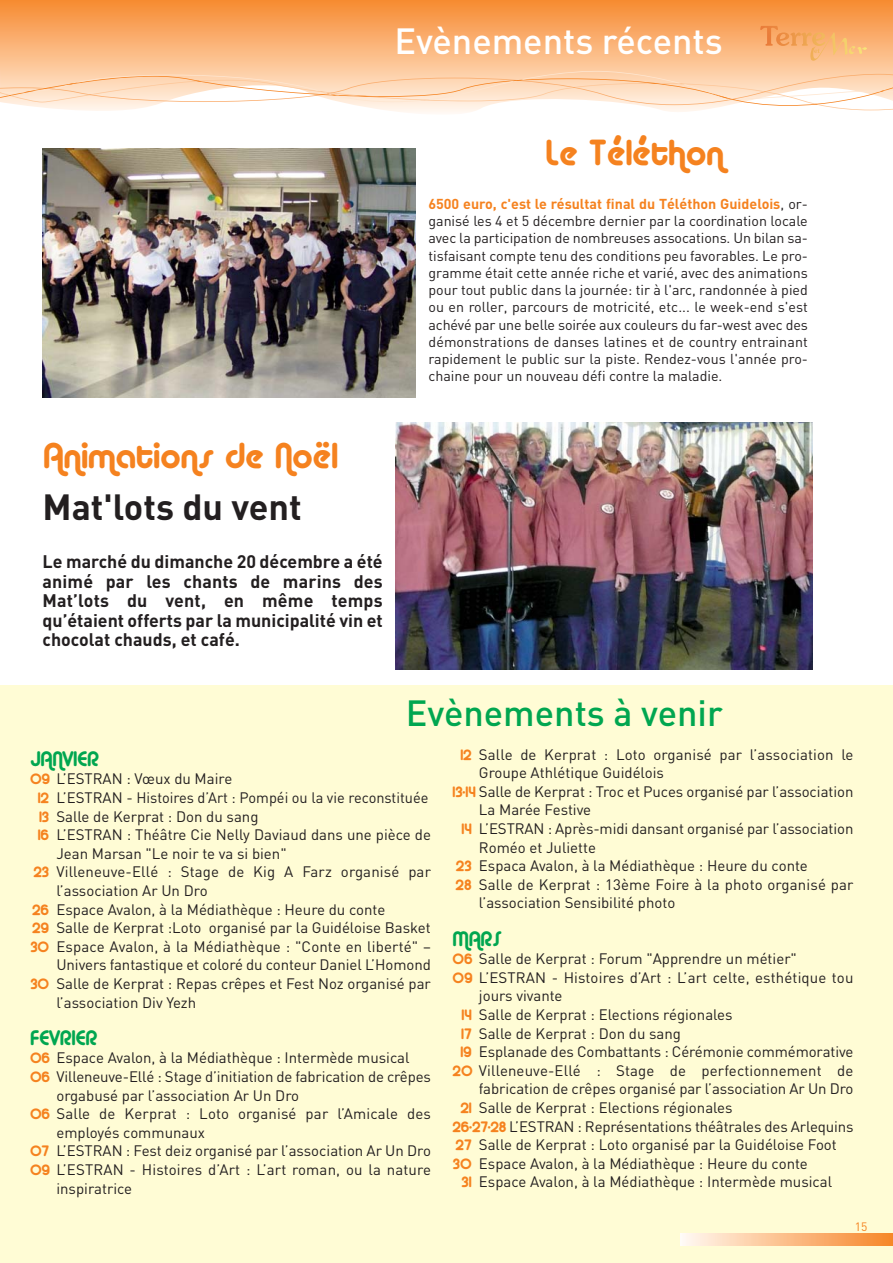
<style>
.page{position:relative;width:893px;height:1263px;background:#fff}
.page>*{position:absolute;margin:0;border:0;box-sizing:border-box;transform-origin:0 0}
.t1{font:36px "Alba";color:#f5821f}
.t2{font:500 36px "DIN";color:#fff}
.t3{font:500 36px "DIN";color:#00a650}
.t4{font:700 36px "DIN";color:#231f20}
.t5{font:21px "Alba";color:#00a650}
.t6{font:700 18px/19.5px "DIN";color:#231f20;text-align:justify}
.t7{font:15px "DIN";color:#231f20}
.t8{font:14.25px/17.2px "DIN";color:#231f20;text-align:justify}
.t9{font:12px "DIN";color:#f5821f}
.s1{font-weight:700;color:#f5821f}
.s2{font-family:"Alba";color:#f5821f}
</style>
<div class="page">
<div style="left:0;top:686px;width:893px;height:577px;background:#fffcd5"></div>
<svg style="left:680px;top:1233px;width:213px;height:13px"></svg>
<img style="left:43px;top:149px;width:373px;height:248px">
<svg style="left:0;top:0;width:893px;height:113px"></svg>
<img style="left:395px;top:422px;width:418px;height:248px">
<h1 class="t2" style="left:394px;top:28px;width:330px">Evènements récents</h1>
<h1 class="t1" style="left:545px;top:131px;width:180px">Le Téléthon</h1>
<h1 class="t1" style="left:43px;top:434px;width:296px">Animations de Noël</h1>
<h1 class="t4" style="left:43px;top:494px;width:261px">Mat'lots du vent</h1>
<p class="t6" style="left:43px;top:554px;width:342px">Le marché du dimanche 20 décembre a été animé par les chants de marins des Mat’lots du vent, en même temps qu’étaient offerts par la municipalité vin et chocolat chauds, et café.</p>
<p class="t8" style="left:428px;top:197px;width:381px"><span class="s1">6500 euro, c'est le résultat final du Téléthon Guidelois</span>, or&shy;ganisé les 4 et 5 décembre dernier par la coordination locale avec la participation de nombreuses assocations. Un bilan sa&shy;tisfaisant compte tenu des conditions peu favorables. Le pro&shy;gramme était cette année riche et varié, avec des animations pour tout public dans la journée: tir à l'arc, randonnée à pied ou en roller, parcours de motricité, etc... le week-end s'est achévé par une belle soirée aux couleurs du far-west avec des démonstrations de danses latines et de country entrainant rapidement le public sur la piste. Rendez-vous l'année pro&shy;chaine pour un nouveau défi contre la maladie.</p>
<h1 class="t3" style="left:406px;top:700px;width:319px">Evènements à venir</h1>
<h2 class="t5" style="left:30px;top:746px;width:70px">JANVIER</h2>
<p class="t7" style="left:30px;top:774px;width:204px"><span class="s2">09</span> L’ESTRAN : Vœux du Maire</p>
<p class="t7" style="left:37px;top:792px;width:393px"><span class="s2">12</span> L’ESTRAN - Histoires d’Art : Pompéi ou la vie reconstituée</p>
<p class="t7" style="left:39px;top:811px;width:221px"><span class="s2">13</span> Salle de Kerprat : Don du sang</p>
<p class="t7" style="left:37px;top:829px;width:395px"><span class="s2">16</span> L’ESTRAN : Théâtre Cie Nelly Daviaud dans une pièce de</p>
<p class="t7" style="left:56px;top:848px;width:232px">Jean Marsan "Le noir te va si bien"</p>
<p class="t7" style="left:33px;top:867px;width:399px"><span class="s2">23</span> Villeneuve-Ellé : Stage de Kig A Farz organisé par</p>
<p class="t7" style="left:56px;top:885px;width:153px">l’association Ar Un Dro</p>
<p class="t7" style="left:32px;top:904px;width:355px"><span class="s2">26</span> Espace Avalon, à la Médiathèque : Heure du conte</p>
<p class="t7" style="left:32px;top:922px;width:400px"><span class="s2">29</span> Salle de Kerprat :Loto organisé par la Guidéloise Basket</p>
<p class="t7" style="left:30px;top:941px;width:402px"><span class="s2">30</span> Espace Avalon, à la Médiathèque : "Conte en liberté" –</p>
<p class="t7" style="left:56px;top:960px;width:376px">Univers fantastique et coloré du conteur Daniel L’Homond</p>
<p class="t7" style="left:30px;top:978px;width:402px"><span class="s2">30</span> Salle de Kerprat : Repas crêpes et Fest Noz organisé par</p>
<p class="t7" style="left:56px;top:997px;width:141px">l’association Div Yezh</p>
<h2 class="t5" style="left:30px;top:1025px;width:69px">FEVRIER</h2>
<p class="t7" style="left:30px;top:1053px;width:381px"><span class="s2">06</span> Espace Avalon, à la Médiathèque : Intermède musical</p>
<p class="t7" style="left:30px;top:1071px;width:403px"><span class="s2">06</span> Villeneuve-Ellé : Stage d’initiation de fabrication de crêpes</p>
<p class="t7" style="left:56px;top:1090px;width:244px">orgabusé par l’association Ar Un Dro</p>
<p class="t7" style="left:30px;top:1108px;width:403px"><span class="s2">06</span> Salle de Kerprat : Loto organisé par l’Amicale des</p>
<p class="t7" style="left:56px;top:1127px;width:150px">employés communaux</p>
<p class="t7" style="left:30px;top:1146px;width:403px"><span class="s2">07</span> L’ESTRAN : Fest deiz organisé par l’association Ar Un Dro</p>
<p class="t7" style="left:30px;top:1164px;width:403px"><span class="s2">09</span> L’ESTRAN - Histoires d’Art : L’art roman, ou la nature</p>
<p class="t7" style="left:56px;top:1183px;width:77px">inspiratrice</p>
<p class="t7" style="left:460px;top:749px;width:395px"><span class="s2">12</span> Salle de Kerprat : Loto organisé par l’association le</p>
<p class="t7" style="left:479px;top:767px;width:186px">Groupe Athlétique Guidélois</p>
<p class="t7" style="left:452px;top:786px;width:403px"><span class="s2">13-14</span> Salle de Kerprat : Troc et Puces organisé par l’association</p>
<p class="t7" style="left:479px;top:805px;width:114px">La Marée Festive</p>
<p class="t7" style="left:461px;top:823px;width:394px"><span class="s2">14</span> L’ESTRAN : Après-midi dansant organisé par l’association</p>
<p class="t7" style="left:479px;top:842px;width:119px">Roméo et Juliette</p>
<p class="t7" style="left:456px;top:860px;width:354px"><span class="s2">23</span> Espaca Avalon, à la Médiathèque : Heure du conte</p>
<p class="t7" style="left:455px;top:879px;width:400px"><span class="s2">28</span> Salle de Kerprat : 13ème Foire à la photo organisé par</p>
<p class="t7" style="left:479px;top:898px;width:198px">l’association Sensibilité photo</p>
<h2 class="t5" style="left:452px;top:926px;width:51px">MARS</h2>
<p class="t7" style="left:452px;top:953px;width:346px"><span class="s2">06</span> Salle de Kerprat : Forum "Apprendre un métier"</p>
<p class="t7" style="left:452px;top:972px;width:403px"><span class="s2">09</span> L’ESTRAN - Histoires d’Art : L’art celte, esthétique tou</p>
<p class="t7" style="left:479px;top:991px;width:85px">jours vivante</p>
<p class="t7" style="left:461px;top:1009px;width:273px"><span class="s2">14</span> Salle de Kerprat : Elections régionales</p>
<p class="t7" style="left:461px;top:1028px;width:222px"><span class="s2">17</span> Salle de Kerprat : Don du sang</p>
<p class="t7" style="left:460px;top:1046px;width:395px"><span class="s2">19</span> Esplanade des Combattants : Cérémonie commémorative</p>
<p class="t7" style="left:452px;top:1065px;width:403px"><span class="s2">20</span> Villeneuve-Ellé : Stage de perfectionnement de</p>
<p class="t7" style="left:479px;top:1084px;width:376px">fabrication de crêpes organisé par l’association Ar Un Dro</p>
<p class="t7" style="left:460px;top:1102px;width:274px"><span class="s2">21</span> Salle de Kerprat : Elections régionales</p>
<p class="t7" style="left:452px;top:1121px;width:403px"><span class="s2">26-27-28</span> L’ESTRAN : Représentations théâtrales des Arlequins</p>
<p class="t7" style="left:455px;top:1139px;width:383px"><span class="s2">27</span> Salle de Kerprat : Loto organisé par la Guidéloise Foot</p>
<p class="t7" style="left:453px;top:1158px;width:357px"><span class="s2">30</span> Espace Avalon, à la Médiathèque : Heure du conte</p>
<p class="t7" style="left:461px;top:1177px;width:372px"><span class="s2">31</span> Espace Avalon, à la Médiathèque : Intermède musical</p>
<p class="t9" style="left:855px;top:1223px;width:14px">15</p>
</div>
